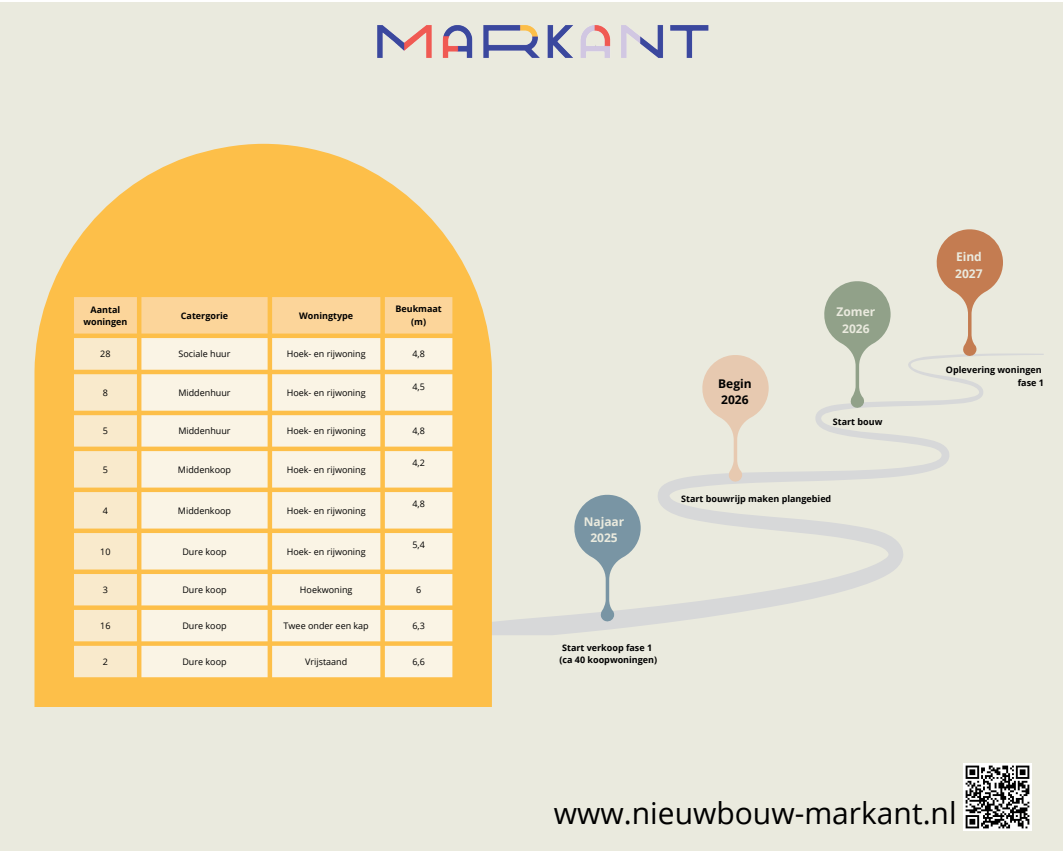
<style>
.page{position:relative;width:1063px;height:851px;background:#fff}
.page>*{position:absolute;margin:0;border:0;box-sizing:border-box;transform-origin:0 0}
.t1{font:30px "Open Sans";color:#000}
.t2{font:700 12px/16.6px "Open Sans";color:#eaeade;text-align:center}
.t3{font:700 12px/16.6px "Open Sans";color:#000}
.t4{font:9px "Open Sans";color:#000}
.t5{font:700 9px/12.6px "Open Sans";color:#000;text-align:center}
</style>
<div class="page">
<div style="left:0;top:2px;width:1063px;height:848px;background:#eaeade"></div>
<img style="left:377px;top:25px;width:331px;height:33px">
<svg style="left:492px;top:354px;width:552px;height:281px"></svg>
<svg style="left:573px;top:492px;width:68px;height:130px"></svg>
<svg style="left:701px;top:354px;width:68px;height:128px"></svg>
<svg style="left:823px;top:281px;width:68px;height:127px"></svg>
<svg style="left:935px;top:229px;width:68px;height:128px"></svg>
<svg style="left:34px;top:144px;width:458px;height:563px;fill:#fdbf49"></svg>
<img style="left:964px;top:763px;width:67px;height:67px">
<svg style="left:74px;top:297px;width:378px;height:380px;background:#fadca6"></svg>
<svg style="left:141px;top:338px;width:311px;height:339px;fill:#faf4e5"></svg>
<p class="t5" style="left:83px;top:303px;width:46px;line-height:12.4px">Aantal woningen</p>
<p class="t5" style="left:181px;top:309px;width:49px">Catergorie</p>
<p class="t5" style="left:299px;top:309px;width:55px">Woningtype</p>
<p class="t5" style="left:395px;top:302px;width:48px">Beukmaat (m)</p>
<p class="t4" style="left:100px;top:348px;width:12px">28</p>
<p class="t4" style="left:179px;top:348px;width:53px">Sociale huur</p>
<p class="t4" style="left:287px;top:348px;width:80px">Hoek- en rijwoning</p>
<p class="t4" style="left:412px;top:348px;width:14px">4,8</p>
<p class="t4" style="left:103px;top:386px;width:7px">8</p>
<p class="t4" style="left:178px;top:386px;width:54px">Middenhuur</p>
<p class="t4" style="left:287px;top:386px;width:80px">Hoek- en rijwoning</p>
<p class="t4" style="left:412px;top:380px;width:14px">4,5</p>
<p class="t4" style="left:103px;top:425px;width:7px">5</p>
<p class="t4" style="left:178px;top:425px;width:54px">Middenhuur</p>
<p class="t4" style="left:287px;top:425px;width:80px">Hoek- en rijwoning</p>
<p class="t4" style="left:412px;top:425px;width:14px">4,8</p>
<p class="t4" style="left:103px;top:463px;width:7px">5</p>
<p class="t4" style="left:178px;top:463px;width:55px">Middenkoop</p>
<p class="t4" style="left:287px;top:463px;width:80px">Hoek- en rijwoning</p>
<p class="t4" style="left:412px;top:457px;width:14px">4,2</p>
<p class="t4" style="left:103px;top:504px;width:7px">4</p>
<p class="t4" style="left:178px;top:504px;width:55px">Middenkoop</p>
<p class="t4" style="left:287px;top:504px;width:80px">Hoek- en rijwoning</p>
<p class="t4" style="left:100px;top:545px;width:12px">10</p>
<p class="t4" style="left:182px;top:545px;width:46px">Dure koop</p>
<p class="t4" style="left:287px;top:545px;width:80px">Hoek- en rijwoning</p>
<p class="t4" style="left:412px;top:498px;width:14px">4,8</p>
<p class="t4" style="left:412px;top:539px;width:14px">5,4</p>
<p class="t4" style="left:103px;top:583px;width:7px">3</p>
<p class="t4" style="left:182px;top:583px;width:46px">Dure koop</p>
<p class="t4" style="left:300px;top:583px;width:54px">Hoekwoning</p>
<p class="t4" style="left:416px;top:583px;width:7px">6</p>
<p class="t4" style="left:100px;top:619px;width:12px">16</p>
<p class="t4" style="left:182px;top:619px;width:46px">Dure koop</p>
<p class="t4" style="left:284px;top:619px;width:87px">Twee onder een kap</p>
<p class="t4" style="left:412px;top:619px;width:14px">6,3</p>
<p class="t4" style="left:103px;top:655px;width:7px">2</p>
<p class="t4" style="left:182px;top:655px;width:46px">Dure koop</p>
<p class="t4" style="left:305px;top:655px;width:44px">Vrijstaand</p>
<p class="t4" style="left:412px;top:655px;width:14px">6,6</p>
<h2 class="t2" style="left:584px;top:512px;width:42px">Najaar<br>2025</h2>
<h2 class="t3" style="left:718px;top:375px;width:35px">Begin<br>2026</h2>
<h2 class="t2" style="left:836px;top:303px;width:40px">Zomer<br>2026</h2>
<p class="t5" style="left:833px;top:415px;width:51px">Start bouw</p>
<p class="t5" style="left:681px;top:492px;width:152px">Start bouwrijp maken plangebied</p>
<p class="t5" style="left:559px;top:641px;width:99px;text-align:left">Start verkoop fase 1 (ca 40 koopwoningen)</p>
<h2 class="t2" style="left:955px;top:248px;width:29px;text-align:left">Eind<br>2027</h2>
<p class="t5" style="left:946px;top:363px;width:100px;text-align:right">Oplevering woningen fase 1</p>
<h1 class="t1" style="left:554px;top:792px;width:404px">www.nieuwbouw-markant.nl</h1>
</div>
